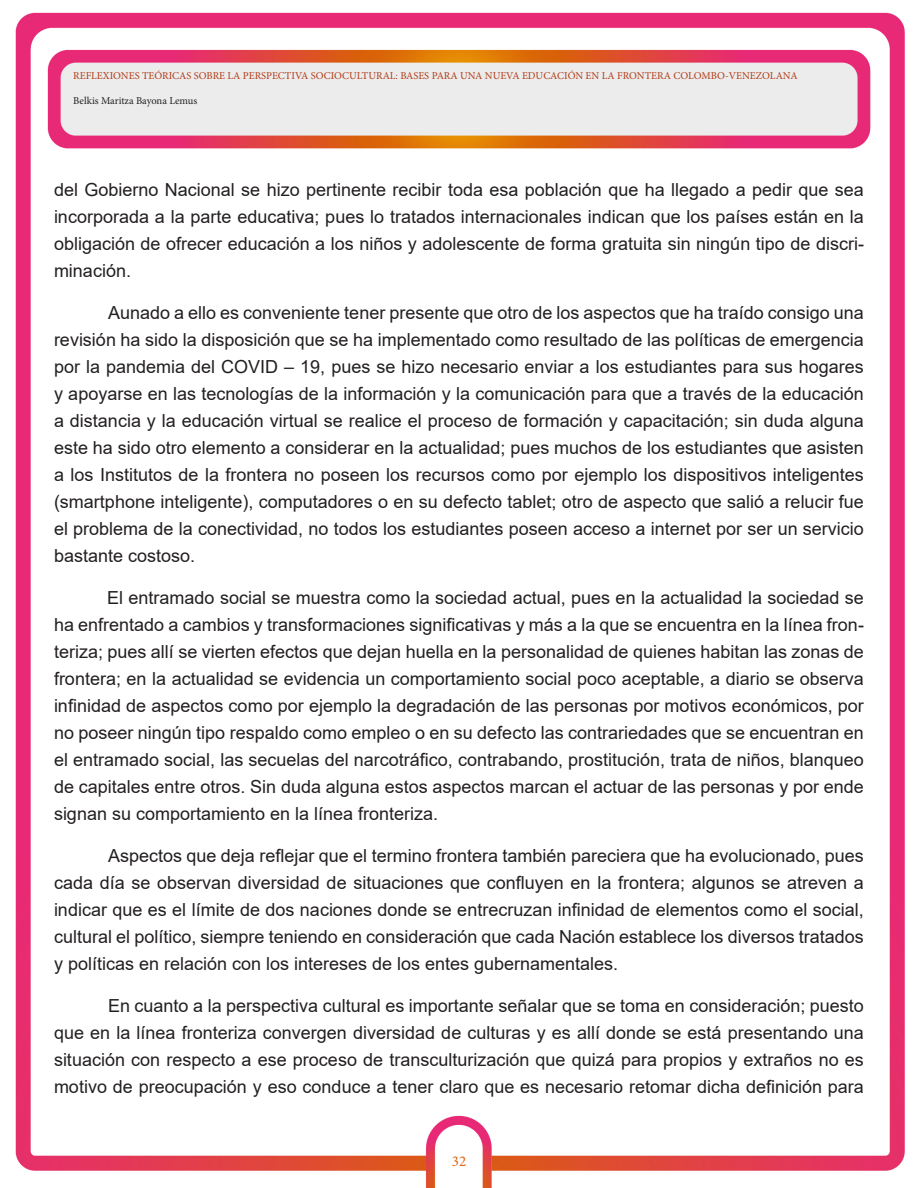
<style>
.page{position:relative;width:918px;height:1188px;background:#fff}
.page>*{position:absolute;margin:0;border:0;box-sizing:border-box;transform-origin:0 0}
.t1{font:18px/27px "Arial";color:#231f20;text-align:justify}
.t2{font:15px "Minion Pro";color:#db6514}
.t3{font:10.5px "Minion Pro";color:#b13b17}
.t4{font:10.5px "Minion Pro";letter-spacing:-.005em;color:#231f20}
</style>
<div class="page">
<img style="left:15px;top:12px;width:890px;height:1176px">
<p class="t3" style="left:73px;top:68px;width:726px">REFLEXIONES TEÓRICAS SOBRE LA PERSPECTIVA SOCIOCULTURAL: BASES PARA UNA NUEVA EDUCACIÓN EN LA FRONTERA COLOMBO-VENEZOLANA</p>
<p class="t4" style="left:73px;top:93px;width:126px">Belkis Maritza Bayona Lemus</p>
<p class="t1" style="left:54px;top:176px;width:811px">del Gobierno Nacional se hizo pertinente recibir toda esa población que ha llegado a pedir que sea incorporada a la parte educativa; pues lo tratados internacionales indican que los países están en la obligación de ofrecer educación a los niños y adolescente de forma gratuita sin ningún tipo de discri&shy;minación.</p>
<p class="t1" style="left:54px;top:299px;width:811px;text-indent:54px">Aunado a ello es conveniente tener presente que otro de los aspectos que ha traído consigo una revisión ha sido la disposición que se ha implementado como resultado de las políticas de emergencia por la pandemia del COVID – 19, pues se hizo necesario enviar a los estudiantes para sus hogares y apoyarse en las tecnologías de la información y la comunicación para que a través de la educación a distancia y la educación virtual se realice el proceso de formación y capacitación; sin duda alguna este ha sido otro elemento a considerar en la actualidad; pues muchos de los estudiantes que asisten a los Institutos de la frontera no poseen los recursos como por ejemplo los dispositivos inteligentes (smartphone inteligente), computadores o en su defecto tablet; otro de aspecto que salió a relucir fue el problema de la conectividad, no todos los estudiantes poseen acceso a internet por ser un servicio bastante costoso.</p>
<p class="t1" style="left:54px;top:584px;width:811px;text-indent:53px">El entramado social se muestra como la sociedad actual, pues en la actualidad la sociedad se ha enfrentado a cambios y transformaciones significativas y más a la que se encuentra en la línea fron&shy;teriza; pues allí se vierten efectos que dejan huella en la personalidad de quienes habitan las zonas de frontera; en la actualidad se evidencia un comportamiento social poco aceptable, a diario se observa infinidad de aspectos como por ejemplo la degradación de las personas por motivos económicos, por no poseer ningún tipo respaldo como empleo o en su defecto las contrariedades que se encuentran en el entramado social, las secuelas del narcotráfico, contrabando, prostitución, trata de niños, blanqueo de capitales entre otros. Sin duda alguna estos aspectos marcan el actuar de las personas y por ende signan su comportamiento en la línea fronteriza.</p>
<p class="t1" style="left:54px;top:842px;width:811px;text-indent:54px">Aspectos que deja reflejar que el termino frontera también pareciera que ha evolucionado, pues cada día se observan diversidad de situaciones que confluyen en la frontera; algunos se atreven a indicar que es el límite de dos naciones donde se entrecruzan infinidad de elementos como el social, cultural el político, siempre teniendo en consideración que cada Nación establece los diversos tratados y políticas en relación con los intereses de los entes gubernamentales.</p>
<p class="t1" style="left:54px;top:992px;width:811px;text-indent:54px">En cuanto a la perspectiva cultural es importante señalar que se toma en consideración; puesto que en la línea fronteriza convergen diversidad de culturas y es allí donde se está presentando una situación con respecto a ese proceso de transculturización que quizá para propios y extraños no es motivo de preocupación y eso conduce a tener claro que es necesario retomar dicha definición para</p>
<p class="t2" style="left:452px;top:1151px;width:16px">32</p>
</div>
